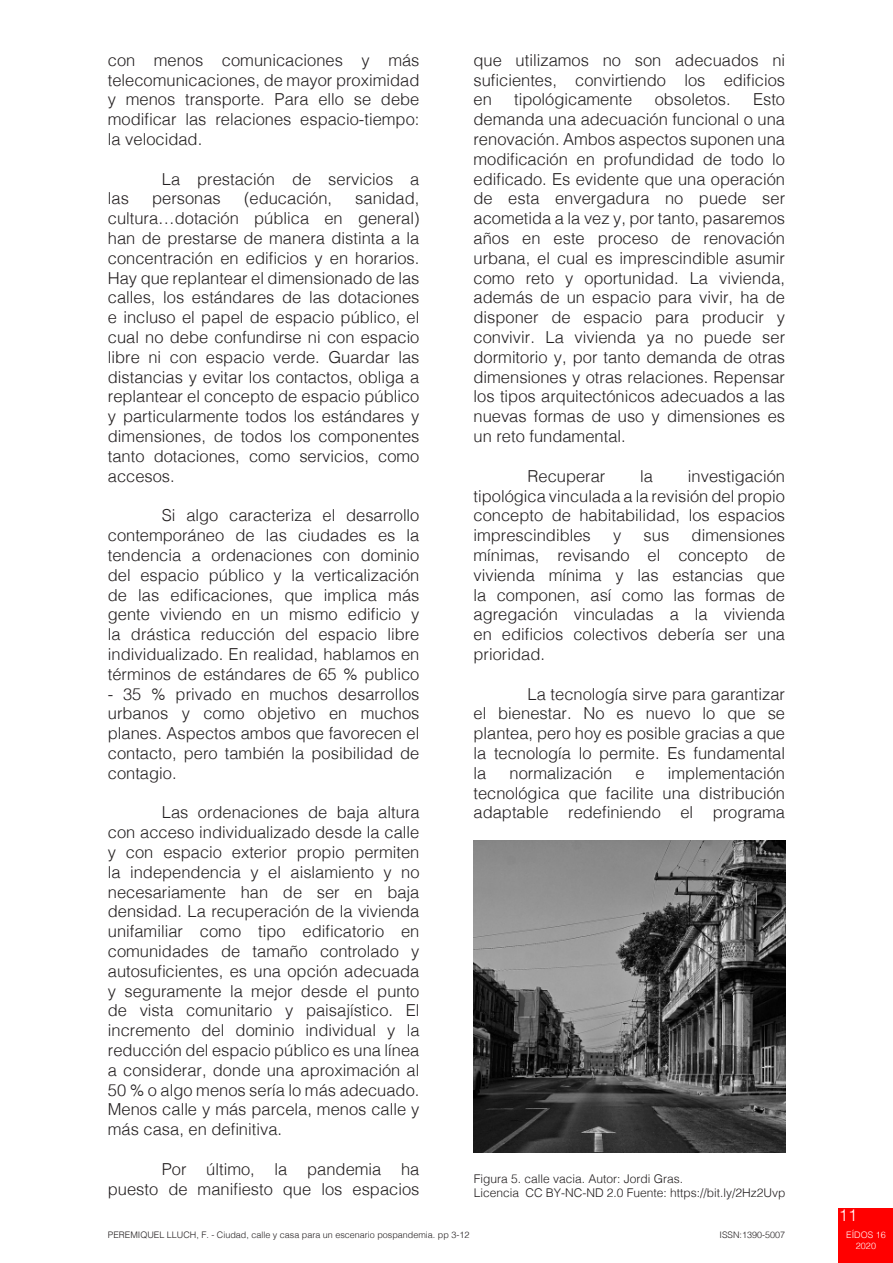
<style>
.page{position:relative;width:893px;height:1263px;background:#fff}
.page>*{position:absolute;margin:0;border:0;box-sizing:border-box;transform-origin:0 0}
.t1{font:300 16.5px/19.8px "Helvetica";color:#231f20;text-align:justify}
.t2{font:300 16.5px "Helvetica";color:#fff}
.t3{font:300 12px "Helvetica";color:#231f20}
.t4{font:300 9px "Helvetica";color:#231f20}
.t5{font:300 9px/10.8px "Helvetica";color:#fff;text-align:center}
</style>
<div class="page">
<div style="left:839px;top:1209px;width:54px;height:54px;background:#f00"></div>
<img style="left:473px;top:841px;width:312px;height:311px">
<p class="t1" style="left:108px;top:49px;width:313px">con menos comunicaciones y más telecomunicaciones, de mayor proximidad y menos transporte. Para ello se debe modificar las relaciones espacio-tiempo: la velocidad.</p>
<p class="t1" style="left:162px;top:168px;width:259px">La prestación de servicios a</p>
<p class="t1" style="left:108px;top:188px;width:23px">las</p>
<p class="t1" style="left:152px;top:188px;width:70px">personas</p>
<p class="t1" style="left:244px;top:188px;width:90px">(educación,</p>
<p class="t1" style="left:108px;top:188px;width:313px;text-indent:247px">sanidad, cultura…dotación pública en general) han de prestarse de manera distinta a la concentración en edificios y en horarios.<br>Hay que replantear el dimensionado de las calles, los estándares de las dotaciones e incluso el papel de espacio público, el cual no debe confundirse ni con espacio libre ni con espacio verde. Guardar las distancias y evitar los contactos, obliga a replantear el concepto de espacio público y particularmente todos los estándares y dimensiones, de todos los componentes tanto dotaciones, como servicios, como accesos.</p>
<p class="t1" style="left:108px;top:504px;width:313px;text-indent:54px">Si algo caracteriza el desarrollo contemporáneo de las ciudades es la tendencia a ordenaciones con dominio del espacio público y la verticalización de las edificaciones, que implica más gente viviendo en un mismo edificio y la drástica reducción del espacio libre individualizado. En realidad, hablamos en términos de estándares de 65 % publico</p>
<p class="t1" style="left:108px;top:683px;width:313px">- 35 % privado en muchos desarrollos urbanos y como objetivo en muchos planes. Aspectos ambos que favorecen el contacto, pero también la posibilidad de contagio.</p>
<p class="t1" style="left:108px;top:801px;width:313px;text-indent:54px">Las ordenaciones de baja altura con acceso individualizado desde la calle y con espacio exterior propio permiten la independencia y el aislamiento y no necesariamente han de ser en baja densidad. La recuperación de la vivienda unifamiliar como tipo edificatorio en comunidades de tamaño controlado y autosuficientes, es una opción adecuada y seguramente la mejor desde el punto de vista comunitario y paisajístico. El incremento del dominio individual y la reducción del espacio público es una línea a considerar, donde una aproximación al 50 % o algo menos sería lo más adecuado.<br>Menos calle y más parcela, menos calle y más casa, en definitiva.</p>
<p class="t1" style="left:108px;top:1158px;width:313px;text-align:right">Por último, la pandemia ha puesto de manifiesto que los espacios</p>
<p class="t1" style="left:473px;top:49px;width:313px">que utilizamos no son adecuados ni suficientes, convirtiendo los edificios en</p>
<p class="t1" style="left:473px;top:89px;width:313px;text-indent:280px">Esto demanda una adecuación funcional o una renovación. Ambos aspectos suponen una modificación en profundidad de todo lo edificado. Es evidente que una operación de esta envergadura no puede ser acometida a la vez y, por tanto, pasaremos años en este proceso de renovación urbana, el cual es imprescindible asumir como reto y oportunidad. La vivienda, además de un espacio para vivir, ha de disponer de espacio para producir y convivir. La vivienda ya no puede ser dormitorio y, por tanto demanda de otras dimensiones y otras relaciones. Repensar los tipos arquitectónicos adecuados a las nuevas formas de uso y dimensiones es un reto fundamental.</p>
<p class="t1" style="left:527px;top:465px;width:79px">Recuperar</p>
<p class="t1" style="left:640px;top:465px;width:14px">la</p>
<p class="t1" style="left:514px;top:89px;width:120px">tipológicamente</p>
<p class="t1" style="left:655px;top:89px;width:78px">obsoletos.</p>
<p class="t1" style="left:473px;top:465px;width:313px;text-indent:214px">investigación tipológica vinculada a la revisión del propio concepto de habitabilidad, los espacios imprescindibles</p>
<p class="t1" style="left:473px;top:524px;width:313px;text-indent:218px">dimensiones mínimas, revisando el concepto de vivienda mínima y las estancias que la componen, así como las formas de agregación vinculadas a la vivienda en edificios colectivos debería ser una prioridad.</p>
<p class="t1" style="left:473px;top:683px;width:313px;text-indent:54px">La tecnología sirve para garantizar el bienestar. No es nuevo lo que se plantea, pero hoy es posible gracias a que la tecnología lo permite. Es fundamental la</p>
<p class="t1" style="left:613px;top:524px;width:10px">y</p>
<p class="t1" style="left:644px;top:524px;width:27px">sus</p>
<p class="t1" style="left:473px;top:762px;width:313px;text-indent:194px">implementación tecnológica que facilite una distribución adaptable redefiniendo el programa</p>
<p class="t1" style="left:509px;top:762px;width:104px">normalización</p>
<p class="t1" style="left:635px;top:762px;width:11px">e</p>
<p class="t3" style="left:474px;top:1168px;width:211px">Figura 5. calle vacia. Autor: Jordi Gras.</p>
<p class="t3" style="left:474px;top:1183px;width:313px">Licencia CC BY-NC-ND 2.0 Fuente: https://bit.ly/2Hz2Uvp</p>
<p class="t4" style="left:108px;top:1227px;width:363px">PEREMIQUEL LLUCH, F. - Ciudad, calle y casa para un escenario pospandemia. pp 3-12</p>
<p class="t4" style="left:720px;top:1227px;width:67px">ISSN:1390-5007</p>
<p class="t2" style="left:839px;top:1201px;width:20px">11</p>
<p class="t5" style="left:846px;top:1229px;width:41px">EÍDOS 16<br>2020</p>
</div>
